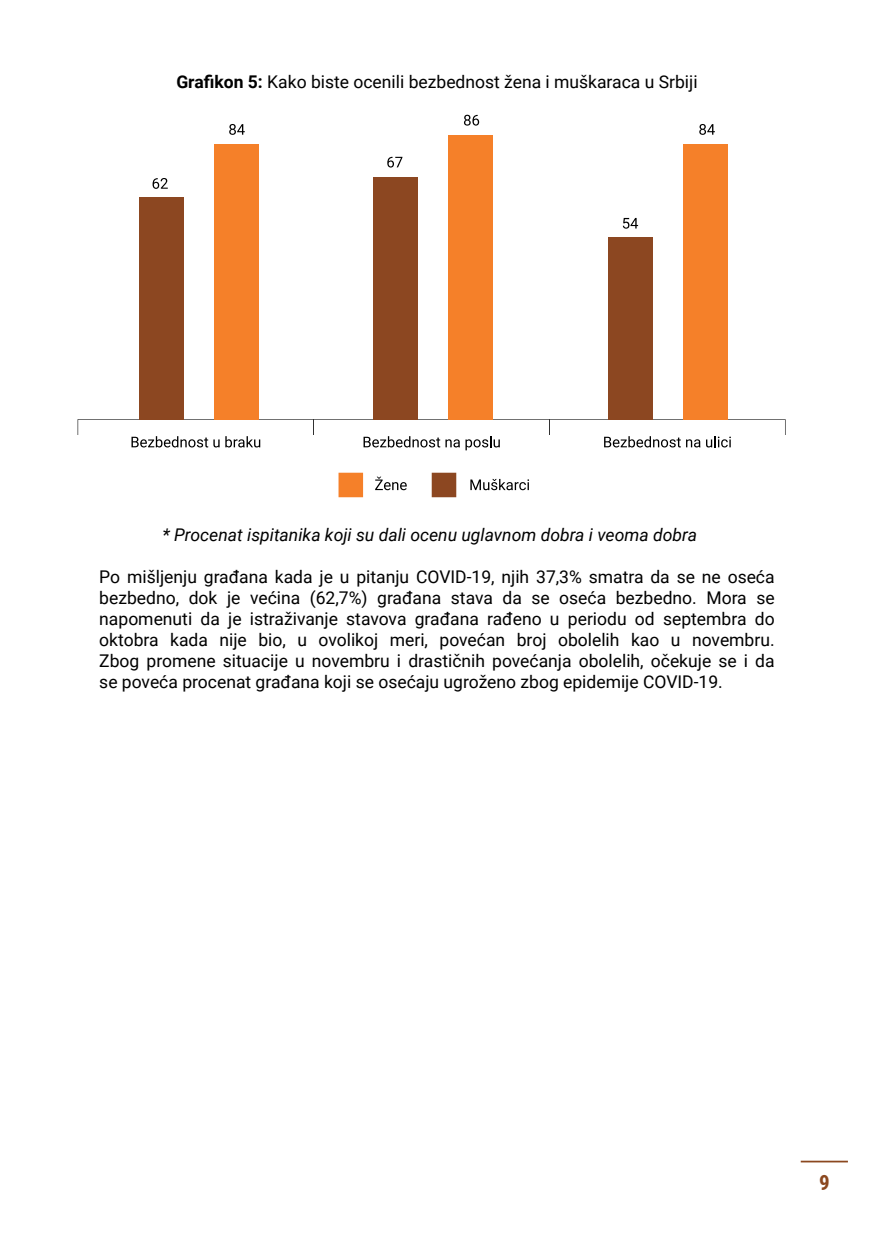
<style>
.page{position:relative;width:874px;height:1241px;background:#fff}
.page>*{position:absolute;margin:0;border:0;box-sizing:border-box;transform-origin:0 0}
.t1{font:700 21px "Roboto Condensed";color:#8b481f}
.t2{font:17.5px/21px "Roboto";color:#000;text-align:justify}
.t3{font:italic 17.5px "Roboto";color:#000}
.s1{font-weight:700}
</style>
<div class="page">
<hr style="left:800px;top:1160px;width:47px;height:2px;background:#8b481f">
<svg style="left:152px;top:178px;width:16px;height:11px"></svg>
<svg style="left:229px;top:124px;width:16px;height:11px"></svg>
<svg style="left:622px;top:218px;width:15px;height:11px"></svg>
<svg style="left:699px;top:124px;width:15px;height:11px"></svg>
<svg style="left:387px;top:157px;width:15px;height:10px"></svg>
<svg style="left:464px;top:115px;width:15px;height:11px"></svg>
<svg style="left:78px;top:419px;width:707px;height:32px"></svg>
<div style="left:139px;top:197px;width:45px;height:222px;background:#8c4721"></div>
<div style="left:214px;top:144px;width:44px;height:275px;background:#f58029"></div>
<div style="left:373px;top:177px;width:44px;height:242px;background:#8c4721"></div>
<div style="left:447px;top:135px;width:45px;height:284px;background:#f58029"></div>
<div style="left:608px;top:237px;width:44px;height:182px;background:#8c4721"></div>
<div style="left:682px;top:144px;width:45px;height:275px;background:#f58029"></div>
<svg style="left:375px;top:476px;width:31px;height:14px"></svg>
<svg style="left:470px;top:479px;width:58px;height:11px"></svg>
<svg style="left:338px;top:472px;width:26px;height:26px"></svg>
<svg style="left:431px;top:472px;width:26px;height:26px"></svg>
<p class="t2" style="left:176px;top:70px;width:522px"><span class="s1">Grafikon 5:</span> Kako biste ocenili bezbednost žena i muškaraca u Srbiji</p>
<p class="t3" style="left:162px;top:522px;width:536px">* Procenat ispitanika koji su dali ocenu uglavnom dobra i veoma dobra</p>
<p class="t2" style="left:99px;top:566px;width:676px">Po mišljenju građana kada je u pitanju COVID-19, njih 37,3% smatra da se ne oseća bezbedno, dok je većina (62,7%) građana stava da se oseća bezbedno. Mora se napomenuti da je istraživanje stavova građana rađeno u periodu od septembra do oktobra kada nije bio, u ovolikoj meri, povećan broj obolelih kao u novembru.<br>Zbog promene situacije u novembru i drastičnih povećanja obolelih, očekuje se i da se poveća procenat građana koji se osećaju ugroženo zbog epidemije COVID-19.</p>
<p class="t1" style="left:818px;top:1167px;width:12px">9</p>
</div>
